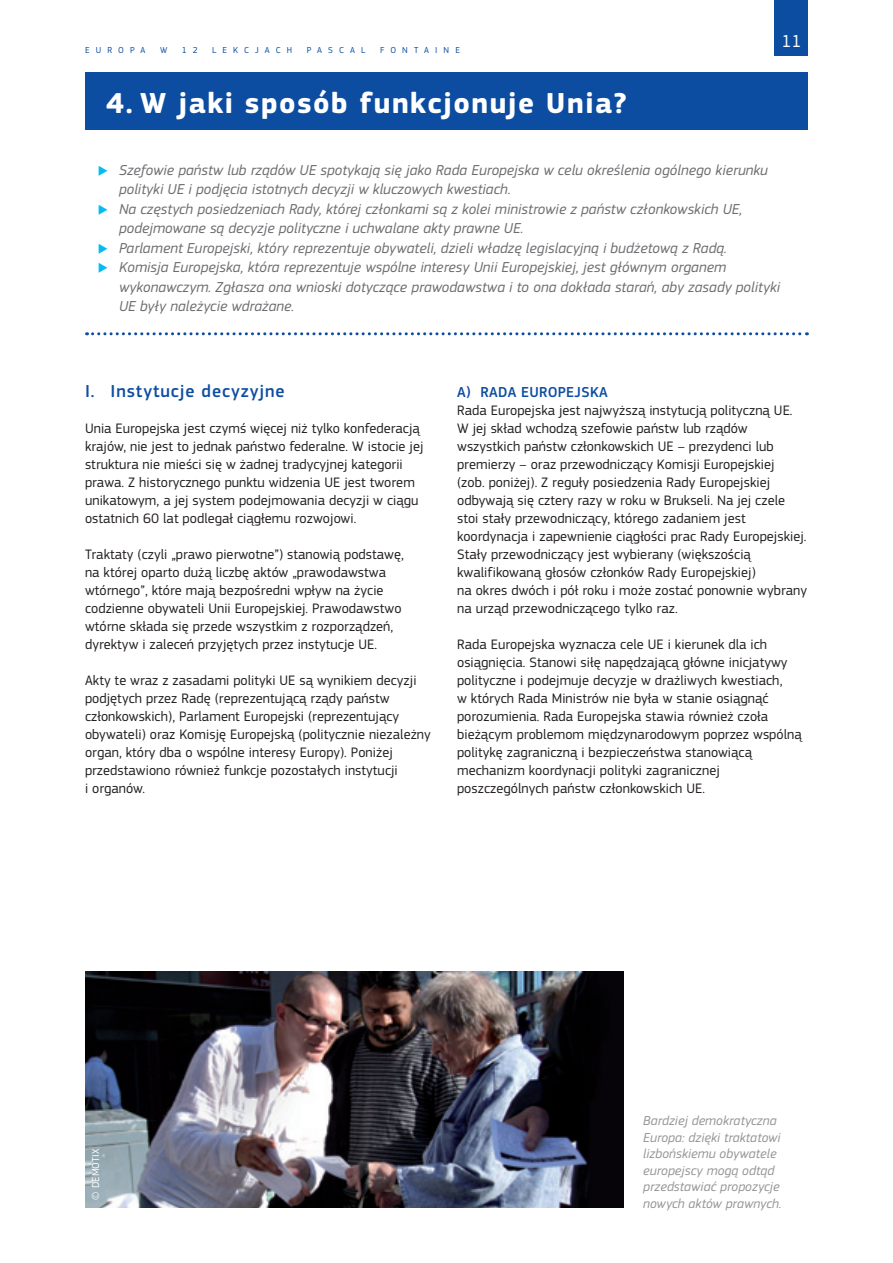
<style>
.page{position:relative;width:893px;height:1263px;background:#fff}
.page>*{position:absolute;margin:0;border:0;box-sizing:border-box;transform-origin:0 0}
.Heading01_neg{font:700 30px "EC Square Sans Pro";letter-spacing:.05em;color:#fff}
.Heading03_copy{font:500 18px "EC Square Sans Pro";letter-spacing:.05em;color:#0d4da1}
.t1{font:18px "EC Square Sans Pro";color:#fff}
.t2{font:italic 15px/19.5px "EC Square Sans Pro";letter-spacing:.005em;color:#6c6d70}
.Heading04{font:500 15px "EC Square Sans Pro";letter-spacing:.02em;color:#0d4da1}
.BodyText{font:14.25px/18px "EC Square Sans Pro";letter-spacing:.005em;color:#231f20}
.legende_L{font:italic 13.5px/16.5px "EC Square Sans Pro";letter-spacing:.005em;color:#939598}
.copyright_copy{font:10.5px "EC Square Sans Pro";letter-spacing:.005em;color:#fff}
.t3{font:9px "EC Square Sans Pro";letter-spacing:.68em;color:#0d4da1}
</style>
<div class="page">
<div style="left:775px;top:0;width:33px;height:55px;background:#0d4da1"></div>
<div style="left:85px;top:73px;width:723px;height:57px;background:#0d4da1"></div>
<svg style="left:87px;top:332px;width:720px;height:3px"></svg>
<img style="left:85px;top:972px;width:538px;height:236px">
<p class="t3" style="left:85px;top:45px;width:62px">EUROPA</p>
<p class="t3" style="left:160px;top:45px;width:9px">W</p>
<p class="t3" style="left:182px;top:45px;width:17px">1 2</p>
<p class="t3" style="left:212px;top:45px;width:82px">LEKCJACH</p>
<p class="t3" style="left:307px;top:45px;width:60px">PASCAL</p>
<p class="t3" style="left:380px;top:45px;width:81px">FONTAINE</p>
<p class="Heading01_neg" style="left:106px;top:85px;width:522px">4. W jaki sposób funkcjonuje Unia?</p>
<p class="t1" style="left:781px;top:30px;width:22px">11</p>
<p class="t2" style="left:119px;top:160px;width:650px">Szefowie państw lub rządów UE spotykają się jako Rada Europejska w celu określenia ogólnego kierunku polityki UE i podjęcia istotnych decyzji w kluczowych kwestiach.</p>
<p class="t2" style="left:119px;top:199px;width:625px">Na częstych posiedzeniach Rady, której członkami są z kolei ministrowie z państw członkowskich UE, podejmowane są decyzje polityczne i uchwalane akty prawne UE.</p>
<p class="t2" style="left:119px;top:238px;width:609px">Parlament Europejski, który reprezentuje obywateli, dzieli władzę legislacyjną i budżetową z Radą.</p>
<p class="t2" style="left:119px;top:257px;width:663px">Komisja Europejska, która reprezentuje wspólne interesy Unii Europejskiej, jest głównym organem wykonawczym. Zgłasza ona wnioski dotyczące prawodawstwa i to ona dokłada starań, aby zasady polityki<br>UE były należycie wdrażane.</p>
<p class="Heading03_copy" style="left:85px;top:381px;width:201px">I. Instytucje decyzyjne</p>
<p class="BodyText" style="left:85px;top:420px;width:340px">Unia Europejska jest czymś więcej niż tylko konfederacją krajów, nie jest to jednak państwo federalne. W istocie jej struktura nie mieści się w żadnej tradycyjnej kategorii prawa. Z historycznego punktu widzenia UE jest tworem unikatowym, a jej system podejmowania decyzji w ciągu ostatnich 60 lat podlegał ciągłemu rozwojowi.</p>
<p class="BodyText" style="left:85px;top:546px;width:320px">Traktaty (czyli „prawo pierwotne”) stanowią podstawę, na której oparto dużą liczbę aktów „prawodawstwa wtórnego”, które mają bezpośredni wpływ na życie codzienne obywateli Unii Europejskiej. Prawodawstwo wtórne składa się przede wszystkim z rozporządzeń, dyrektyw i zaleceń przyjętych przez instytucje UE.</p>
<p class="BodyText" style="left:85px;top:672px;width:347px">Akty te wraz z zasadami polityki UE są wynikiem decyzji podjętych przez Radę (reprezentującą rządy państw członkowskich), Parlament Europejski (reprezentujący obywateli) oraz Komisję Europejską (politycznie niezależny organ, który dba o wspólne interesy Europy). Poniżej przedstawiono również funkcje pozostałych instytucji<br>i organów.</p>
<p class="Heading04" style="left:457px;top:384px;width:152px">A) RADA EUROPEJSKA</p>
<p class="BodyText" style="left:457px;top:402px;width:351px">Rada Europejska jest najwyższą instytucją polityczną UE.<br>W jej skład wchodzą szefowie państw lub rządów wszystkich państw członkowskich UE – prezydenci lub premierzy – oraz przewodniczący Komisji Europejskiej<br>(zob. poniżej). Z reguły posiedzenia Rady Europejskiej odbywają się cztery razy w roku w Brukseli. Na jej czele stoi stały przewodniczący, którego zadaniem jest koordynacja i zapewnienie ciągłości prac Rady Europejskiej.<br>Stały przewodniczący jest wybierany (większością kwalifikowaną głosów członków Rady Europejskiej)<br>na okres dwóch i pół roku i może zostać ponownie wybrany na urząd przewodniczącego tylko raz.</p>
<p class="BodyText" style="left:457px;top:636px;width:346px">Rada Europejska wyznacza cele UE i kierunek dla ich osiągnięcia. Stanowi siłę napędzającą główne inicjatywy polityczne i podejmuje decyzje w drażliwych kwestiach,<br>w których Rada Ministrów nie była w stanie osiągnąć porozumienia. Rada Europejska stawia również czoła bieżącym problemom międzynarodowym poprzez wspólną politykę zagraniczną i bezpieczeństwa stanowiącą mechanizm koordynacji polityki zagranicznej poszczególnych państw członkowskich UE.</p>
<p class="copyright_copy" style="left:90px;top:1199px;width:52px;rotate:-90deg">© DEMOTIX</p>
<p class="legende_L" style="left:643px;top:1112px;width:140px">Bardziej demokratyczna<br>Europa: dzięki traktatowi lizbońskiemu obywatele europejscy mogą odtąd przedstawiać propozycje nowych aktów prawnych.</p>
</div>
